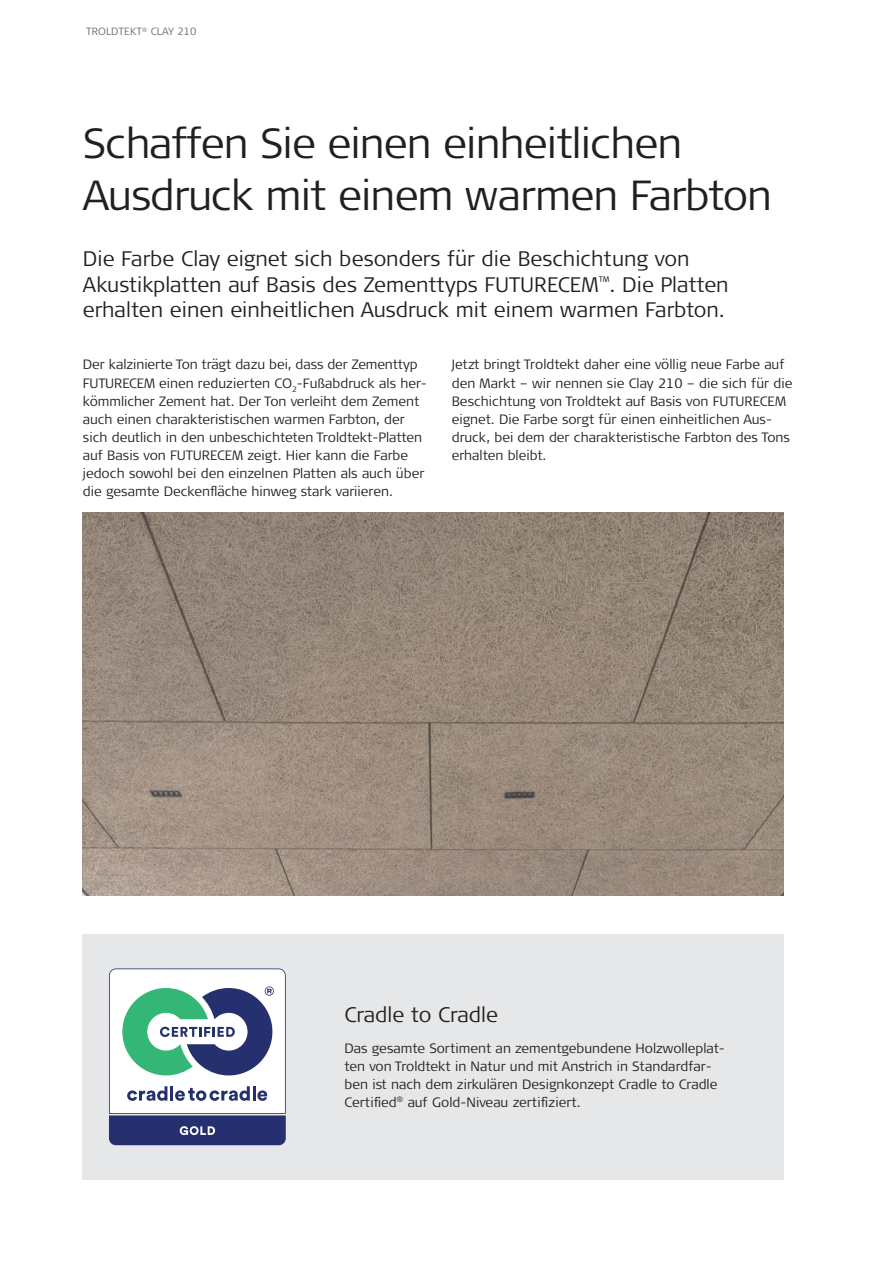
<style>
.page{position:relative;width:893px;height:1263px;background:#fff}
.page>*{position:absolute;margin:0;border:0;box-sizing:border-box;transform-origin:0 0}
.Heading{font:300 42px/52.5px "Signa Pro";letter-spacing:-.02em;color:#231f20}
.Ingress{font:300 21px/25.5px "Signa Pro";color:#231f20}
.Brødtekst{font:300 13.5px/18px "Signa Pro";color:#231f20}
.Illustration{font:300 10.5px "Signa Pro";letter-spacing:.01em;color:#6c6d70}
</style>
<div class="page">
<div style="left:82px;top:934px;width:702px;height:245px;background:#e6e7e9"></div>
<svg style="left:109px;top:968px;width:177px;height:177px;background:#9bafbc"></svg>
<img style="left:83px;top:513px;width:701px;height:383px">
<p class="Illustration" style="left:86px;top:24px;width:112px">TROLDTEKT<sup>®</sup> CLAY 210</p>
<p class="Heading" style="left:83px;top:115px;width:690px">Schaffen Sie einen einheitlichen<br>Ausdruck mit einem warmen Farbton</p>
<p class="Ingress" style="left:83px;top:245px;width:647px">Die Farbe Clay eignet sich besonders für die Beschichtung von<br>Akustikplatten auf Basis des Zementtyps FUTURECEM<sup>™</sup>. Die Platten erhalten einen einheitlichen Ausdruck mit einem warmen Farbton.</p>
<p class="Brødtekst" style="left:83px;top:355px;width:346px">Der kalzinierte Ton trägt dazu bei, dass der Zementtyp FUTURECEM einen reduzierten CO<sub>2</sub>-Fußabdruck als her&shy;kömmlicher Zement hat. Der Ton verleiht dem Zement auch einen charakteristischen warmen Farbton, der sich deutlich in den unbeschichteten Troldtekt-Platten auf Basis von FUTURECEM zeigt. Hier kann die Farbe jedoch sowohl bei den einzelnen Platten als auch über die gesamte Deckenfläche hinweg stark variieren.</p>
<p class="Brødtekst" style="left:452px;top:355px;width:342px">Jetzt bringt Troldtekt daher eine völlig neue Farbe auf den Markt – wir nennen sie Clay 210 – die sich für die Beschichtung von Troldtekt auf Basis von FUTURECEM eignet. Die Farbe sorgt für einen einheitlichen Aus&shy;druck, bei dem der charakteristische Farbton des Tons erhalten bleibt.</p>
<p class="Ingress" style="left:344px;top:1001px;width:155px">Cradle to Cradle</p>
<p class="Brødtekst" style="left:344px;top:1038px;width:382px">Das gesamte Sortiment an zementgebundene Holzwolleplat&shy;ten von Troldtekt in Natur und mit Anstrich in Standardfar&shy;ben ist nach dem zirkulären Designkonzept Cradle to Cradle Certified<sup>®</sup> auf Gold-Niveau zertifiziert.</p>
</div>
